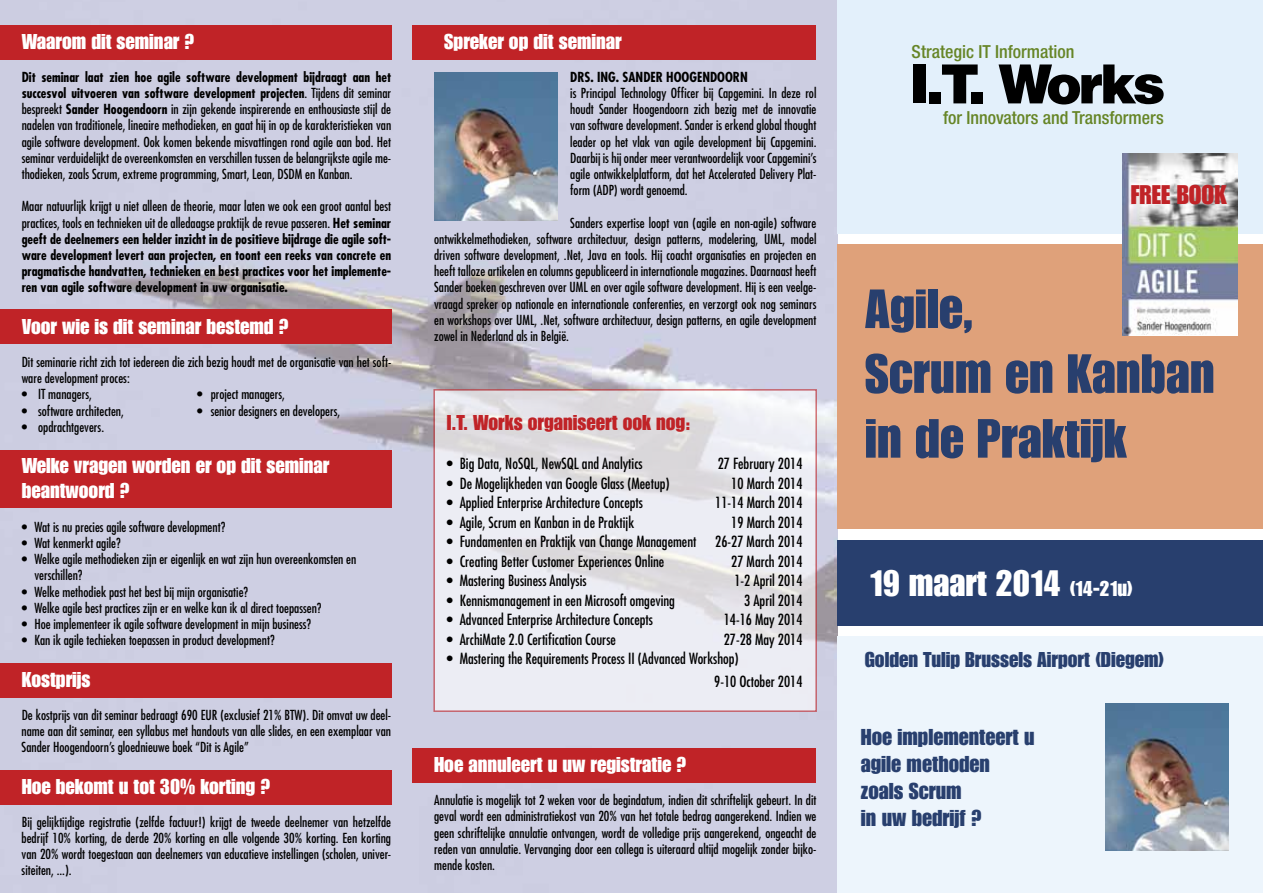
<style>
.page{position:relative;width:1263px;height:893px;background:#fff}
.page>*{position:absolute;margin:0;border:0;box-sizing:border-box;transform-origin:0 0}
.t1{font:54px/64.8px "Impact";color:#283f6e}
.t2{font:36px "Impact";color:#fff}
.t3{font:26.4px "Impact";color:#c02327}
.t4{font:22.5px/27px "Impact";color:#283f6e}
.t5{font:21px/25.2px "Impact";color:#fff}
.t6{font:21px "Impact";color:#283f6e}
.t7{font:21px "Impact";color:#c02327}
.t8{font:500 condensed 18px "Helvetica Neue";color:#668526}
.t9{font:condensed 15px/22.5px "Futura";color:#000}
.t10{font:condensed 13.5px/16.2px "Futura";color:#000;text-align:justify}
.t11{font:700 condensed 13.5px/16.2px "Futura";color:#000;text-align:justify}
.s1{font-weight:700}
.s2{font-weight:400}
.s3{font-size:21px}
</style>
<div class="page">
<img style="left:0;top:0;width:838px;height:893px">
<div style="left:0;top:26px;width:391px;height:34px;background:#c02327"></div>
<div style="left:412px;top:26px;width:404px;height:34px;background:#c02327"></div>
<div style="left:0;top:309px;width:391px;height:34px;background:#c02327"></div>
<div style="left:0;top:663px;width:391px;height:34px;background:#c02327"></div>
<div style="left:0;top:771px;width:391px;height:34px;background:#c02327"></div>
<div style="left:412px;top:748px;width:404px;height:34px;background:#c02327"></div>
<div style="left:0;top:451px;width:391px;height:57px;background:#c02327"></div>
<div style="left:838px;top:637px;width:425px;height:256px;background:#edf5fc"></div>
<div style="left:838px;top:0;width:425px;height:234px;background:#e3f0fb"></div>
<div style="left:838px;top:244px;width:425px;height:285px;background:#dfa17a"></div>
<div style="left:838px;top:540px;width:425px;height:85px;background:#283f6e"></div>
<img style="left:1105px;top:703px;width:123px;height:147px">
<img style="left:434px;top:73px;width:123px;height:147px">
<div style="left:913px;top:64px;width:12px;height:39px;background:#000"></div>
<div style="left:929px;top:92px;width:12px;height:11px;background:#000"></div>
<svg style="left:942px;top:64px;width:36px;height:39px"></svg>
<div style="left:971px;top:92px;width:11px;height:11px;background:#000"></div>
<svg style="left:998px;top:64px;width:166px;height:40px"></svg>
<svg style="left:433px;top:389px;width:384px;height:323px;background:#e7e5eb"></svg>
<img style="left:1123px;top:154px;width:114px;height:181px">
<h3 class="t5" style="left:22px;top:28px;width:175px">Waarom dit seminar ?</h3>
<p class="t10" style="left:22px;top:68px;width:371px"><span class="s1">Dit seminar laat zien hoe agile software development bijdraagt aan het succesvol uitvoeren van software development projecten</span>. Tijdens dit seminar bespreekt <span class="s1">Sander Hoogendoorn</span> in zijn gekende inspirerende en enthousiaste stijl de nadelen van traditionele, lineaire methodieken, en gaat hij in op de karakteristieken van agile software development. Ook komen bekende misvattingen rond agile aan bod. Het seminar verduidelijkt de overeenkomsten en verschillen tussen de belangrijkste agile me&shy;thodieken, zoals Scrum, extreme programming, Smart, Lean, DSDM en Kanban.</p>
<p class="t11" style="left:22px;top:198px;width:371px"><span class="s2">Maar natuurlijk krijgt u niet alleen de theorie, maar laten we ook een groot aantal best practices, tools en technieken uit de alledaagse praktijk de revue passeren.</span> Het seminar geeft de deelnemers een helder inzicht in de positieve bijdrage die agile soft&shy;ware development levert aan projecten, en toont een reeks van concrete en pragmatische handvatten, technieken en best practices voor het implemente&shy;ren van agile software development in uw organisatie.</p>
<h3 class="t5" style="left:22px;top:314px;width:269px">Voor wie is dit seminar bestemd ?</h3>
<p class="t10" style="left:22px;top:354px;width:371px">Dit seminarie richt zich tot iedereen die zich bezig houdt met de organisatie van het soft&shy;ware development proces:</p>
<p class="t10" style="left:22px;top:386px;width:72px">• IT managers,</p>
<p class="t10" style="left:197px;top:386px;width:89px">• project managers,</p>
<p class="t10" style="left:22px;top:402px;width:104px">• software architecten,</p>
<p class="t10" style="left:197px;top:402px;width:144px">• senior designers en developers,</p>
<p class="t10" style="left:22px;top:418px;width:84px">• opdrachtgevers.</p>
<h3 class="t5" style="left:22px;top:453px;width:309px">Welke vragen worden er op dit seminar beantwoord ?</h3>
<p class="t10" style="left:22px;top:518px;width:205px">• Wat is nu precies agile software development?</p>
<p class="t10" style="left:22px;top:534px;width:101px">• Wat kenmerkt agile?</p>
<p class="t10" style="left:34px;top:551px;width:323px;text-indent:-13px">• Welke agile methodieken zijn er eigenlijk en wat zijn hun overeenkomsten en verschillen?</p>
<p class="t10" style="left:22px;top:583px;width:228px">• Welke methodiek past het best bij mijn organisatie?</p>
<p class="t10" style="left:22px;top:599px;width:301px">• Welke agile best practices zijn er en welke kan ik al direct toepassen?</p>
<p class="t10" style="left:22px;top:615px;width:291px">• Hoe implementeer ik agile software development in mijn business?</p>
<p class="t10" style="left:22px;top:632px;width:254px">• Kan ik agile techieken toepassen in product development?</p>
<h3 class="t5" style="left:22px;top:666px;width:70px">Kostprijs</h3>
<p class="t10" style="left:22px;top:706px;width:371px">De kostprijs van dit seminar bedraagt 690 EUR (exclusief 21% BTW). Dit omvat uw deel&shy;name aan dit seminar, een syllabus met handouts van alle slides, en een exemplaar van Sander Hoogendoorn’s gloednieuwe boek “Dit is Agile”</p>
<h3 class="t5" style="left:22px;top:773px;width:250px">Hoe bekomt u tot 30% korting ?</h3>
<p class="t10" style="left:22px;top:813px;width:371px">Bij gelijktijdige registratie (zelfde factuur!) krijgt de tweede deelnemer van hetzelfde bedrijf 10% korting, de derde 20% korting en alle volgende 30% korting. Een korting van 20% wordt toegestaan aan deelnemers van educatieve instellingen (scholen, univer&shy;siteiten, ...).</p>
<h3 class="t5" style="left:444px;top:28px;width:179px">Spreker op dit seminar</h3>
<p class="t11" style="left:570px;top:69px;width:179px">Drs. ing. Sander Hoogendoorn</p>
<p class="t10" style="left:570px;top:85px;width:248px">is Principal Technology Officer bij Capgemini. In deze rol houdt Sander Hoogendoorn zich bezig met de innovatie van software development. Sander is erkend global thought leader op het vlak van agile development bij Capgemini.<br>Daarbij is hij onder meer verantwoordelijk voor Capgemini’s agile ontwikkelplatform, dat het Accelerated Delivery Plat&shy;form (ADP) wordt genoemd.</p>
<p class="t10" style="left:434px;top:214px;width:384px;text-indent:136px">Sanders expertise loopt van (agile en non-agile) software ontwikkelmethodieken, software architectuur, design patterns, modelering, UML, model driven software development, .Net, Java en tools. Hij coacht organisaties en projecten en heeft talloze artikelen en columns gepubliceerd in internationale magazines. Daarnaast heeft Sander boeken geschreven over UML en over agile software development. Hij is een veelge&shy;vraagd spreker op nationale en internationale conferenties, en verzorgt ook nog seminars en workshops over UML, .Net, software architectuur, design patterns, en agile development zowel in Nederland als in België.</p>
<h3 class="t7" style="left:447px;top:411px;width:245px">I.T. Works organiseert ook nog:</h3>
<p class="t9" style="left:447px;top:452px;width:197px">• Big Data, NoSQL, NewSQL and Analytics</p>
<p class="t9" style="left:718px;top:452px;width:86px">27 February 2014</p>
<p class="t9" style="left:447px;top:472px;width:224px">• De Mogelijkheden van Google Glass (Meetup)</p>
<p class="t9" style="left:731px;top:472px;width:73px">10 March 2014</p>
<p class="t9" style="left:447px;top:491px;width:198px">• Applied Enterprise Architecture Concepts</p>
<p class="t9" style="left:715px;top:491px;width:89px">11-14 March 2014</p>
<p class="t9" style="left:447px;top:511px;width:189px">• Agile, Scrum en Kanban in de Praktijk</p>
<p class="t9" style="left:731px;top:511px;width:73px">19 March 2014</p>
<p class="t9" style="left:447px;top:530px;width:357px">• Fundamenten en Praktijk van Change Management 26-27 March 2014</p>
<p class="t9" style="left:447px;top:550px;width:219px">• Creating Better Customer Experiences Online</p>
<p class="t9" style="left:731px;top:550px;width:73px">27 March 2014</p>
<p class="t9" style="left:447px;top:569px;width:141px">• Mastering Business Analysis</p>
<p class="t9" style="left:734px;top:569px;width:70px">1-2 April 2014</p>
<p class="t9" style="left:447px;top:589px;width:230px">• Kennismanagement in een Microsoft omgeving</p>
<p class="t9" style="left:744px;top:589px;width:60px">3 April 2014</p>
<p class="t9" style="left:447px;top:608px;width:207px">• Advanced Enterprise Architecture Concepts</p>
<p class="t9" style="left:724px;top:608px;width:80px">14-16 May 2014</p>
<p class="t9" style="left:447px;top:628px;width:170px">• ArchiMate 2.0 Certification Course</p>
<p class="t9" style="left:724px;top:628px;width:80px">27-28 May 2014</p>
<p class="t9" style="left:714px;top:647px;width:90px;text-indent:-267px">• Mastering the Requirements Process II (Advanced Workshop)<br>9-10 October 2014</p>
<h3 class="t5" style="left:434px;top:752px;width:254px">Hoe annuleert u uw registratie ?</h3>
<p class="t10" style="left:434px;top:792px;width:384px">Annulatie is mogelijk tot 2 weken voor de begindatum, indien dit schriftelijk gebeurt. In dit geval wordt een administratiekost van 20% van het totale bedrag aangerekend. Indien we geen schriftelijke annulatie ontvangen, wordt de volledige prijs aangerekend, ongeacht de reden van annulatie. Vervanging door een collega is uiteraard altijd mogelijk zonder bijko&shy;mende kosten.</p>
<h3 class="t8" style="left:912px;top:41px;width:164px">Strategic IT Information</h3>
<h3 class="t8" style="left:943px;top:107px;width:222px">for Innovators and Transformers</h3>
<h3 class="t3" style="left:1131px;top:179px;width:97px">FREE BOOK</h3>
<h1 class="t1" style="left:865px;top:276px;width:351px">Agile,<br>Scrum en Kanban in de Praktijk</h1>
<h2 class="t2" style="left:870px;top:562px;width:265px">19 maart 2014 <span class="s3">(14-21u)</span></h2>
<h3 class="t6" style="left:865px;top:648px;width:301px">Golden Tulip Brussels Airport (Diegem)</h3>
<h3 class="t4" style="left:861px;top:723px;width:175px">Hoe implementeert u agile methoden zoals Scrum<br>in uw bedrijf ?</h3>
</div>
